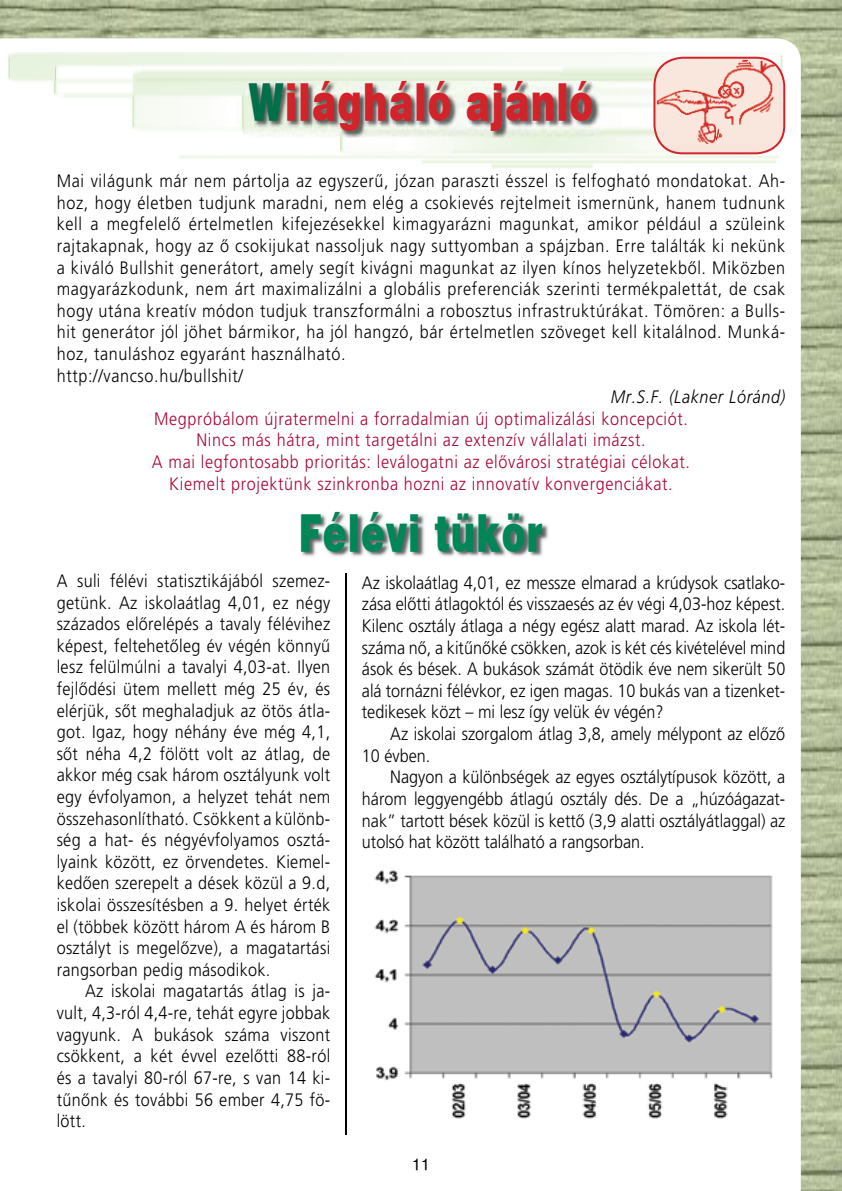
<style>
.page{position:relative;width:842px;height:1191px;background:#fff}
.page>*{position:absolute;margin:0;border:0;box-sizing:border-box;transform-origin:0 0}
.t1{font:900 50px "Swiss 721";letter-spacing:.03em;color:#d2232a;scale:.72 1}
.t2{font:900 50px "Swiss 721";letter-spacing:.03em;color:#008657;scale:.72 1}
.t3{font:300 18px/21.6px "Frutiger Alt";letter-spacing:.04em;color:#000;text-align:justify;scale:.9 1}
.t4{font:300 18px/21.6px "Frutiger Alt";letter-spacing:.04em;color:#a90533;text-align:center;scale:.9 1}
.t5{font:300 18px/21.6px "Frutiger Alt";color:#000;scale:.9 1}
.t6{font:italic 300 18px "Frutiger Alt";letter-spacing:.04em;color:#000;scale:.9 1}
.t7{font:16px "Swiss 721";color:#000}
.s1{color:#00704a}
</style>
<div class="page">
<img style="left:0;top:0;width:842px;height:69px">
<img style="left:785px;top:69px;width:57px;height:1122px">
<img style="left:0;top:52px;width:782px;height:116px">
<img style="left:248px;top:81px;width:352px;height:57px">
<svg style="left:653px;top:57px;width:132px;height:97px;background:#f2cac2"></svg>
<img style="left:301px;top:512px;width:248px;height:45px">
<img style="left:374px;top:870px;width:399px;height:249px">
<hr style="left:346px;top:573px;width:1px;height:561px;background:#000">
<h1 class="t1" style="left:249px;top:72px;width:480px"><span class="s1">W</span>ilágháló ajánló</h1>
<p class="t3" style="left:57px;top:170px;width:811px;text-align:left">Mai világunk már nem pártolja az egyszerû, józan paraszti ésszel is felfogható mondatokat. Ah&shy;hoz, hogy életben tudjunk maradni, nem elég a csokievés rejtelmeit ismernünk, hanem tudnunk kell a megfelelô értelmetlen kifejezésekkel kimagyarázni magunkat, amikor például a szüleink rajtakapnak, hogy az ô csokijukat nassoljuk nagy suttyomban a spájzban. Erre találták ki nekünk a kiváló Bullshit generátort, amely segít kivágni magunkat az ilyen kínos helyzetekbôl. Miközben magyarázkodunk, nem árt maximalizálni a globális preferenciák szerinti termékpalettát, de csak hogy utána kreatív módon tudjuk transzformálni a robosztus infrastruktúrákat. Tömören: a Bulls&shy;hit generátor jól jöhet bármikor, ha jól hangzó, bár értelmetlen szöveget kell kitalálnod. Munká&shy;hoz, tanuláshoz egyaránt használható.<br>http://vancso.hu/bullshit/</p>
<p class="t6" style="left:611px;top:387px;width:195px">Mr.S.F. (Lakner Lóránd)</p>
<p class="t4" style="left:152px;top:408px;width:599px">Megpróbálom újratermelni a forradalmian új optimalizálási koncepciót.<br>Nincs más hátra, mint targetálni az extenzív vállalati imázst.<br>A mai legfontosabb prioritás: leválogatni az elôvárosi stratégiai célokat.<br>Kiemelt projektünk szinkronba hozni az innovatív konvergenciákat.</p>
<h1 class="t2" style="left:299px;top:502px;width:340px">Félévi tükör</h1>
<p class="t3" style="left:57px;top:570px;width:305px">A suli félévi statisztikájából szemez&shy;getünk. Az iskolaátlag 4,01, ez négy százados elôrelépés a tavaly félévihez képest, feltehetôleg év végén könnyû lesz felülmúlni a tavalyi 4,03-at. Ilyen fejlôdési ütem mellett még 25 év, és elérjük, sôt meghaladjuk az ötös átla&shy;got. Igaz, hogy néhány éve még 4,1, sôt néha 4,2 fölött volt az átlag, de akkor még csak három osztályunk volt egy évfolyamon, a helyzet tehát nem összehasonlítható. Csökkent a különb&shy;ség a hat- és négyévfolyamos osztá&shy;lyaink között, ez örvendetes. Kiemel&shy;kedôen szerepelt a dések közül a 9.d, iskolai összesítésben a 9. helyet érték el (többek között három A és három B osztályt is megelôzve), a magatartási rangsorban pedig másodikok.</p>
<p class="t3" style="left:57px;top:980px;width:305px;text-indent:28px">Az iskolai magatartás átlag is ja&shy;vult, 4,3-ról 4,4-re, tehát egyre jobbak vagyunk. A bukások száma viszont csökkent, a két évvel ezelôtti 88-ról és a tavalyi 80-ról 67-re, s van 14 ki&shy;tûnônk és további 56 ember 4,75 fö&shy;lött.</p>
<p class="t3" style="left:362px;top:572px;width:472px">Az iskolaátlag 4,01, ez messze elmarad a krúdysok csatlako&shy;zása elôtti átlagoktól és visszaesés az év végi 4,03-hoz képest.<br>Kilenc osztály átlaga a négy egész alatt marad. Az iskola lét&shy;száma nô, a kitûnôké csökken, azok is két cés kivételével mind ások és bések. A bukások számát ötödik éve nem sikerült 50 alá tornázni félévkor, ez igen magas. 10 bukás van a tizenket&shy;tedikesek közt – mi lesz így velük év végén?</p>
<p class="t5" style="left:362px;top:723px;width:472px;text-indent:28px">Az iskolai szorgalom átlag 3,8, amely mélypont az elôzô<br>10 évben.</p>
<p class="t3" style="left:362px;top:766px;width:472px;text-indent:28px">Nagyon a különbségek az egyes osztálytípusok között, a három leggyengébb átlagú osztály dés. De a „húzóágazat&shy;nak” tartott bések közül is kettô (3,9 alatti osztályátlaggal) az utolsó hat között található a rangsorban.</p>
<p class="t7" style="left:412px;top:1155px;width:19px">11</p>
</div>
